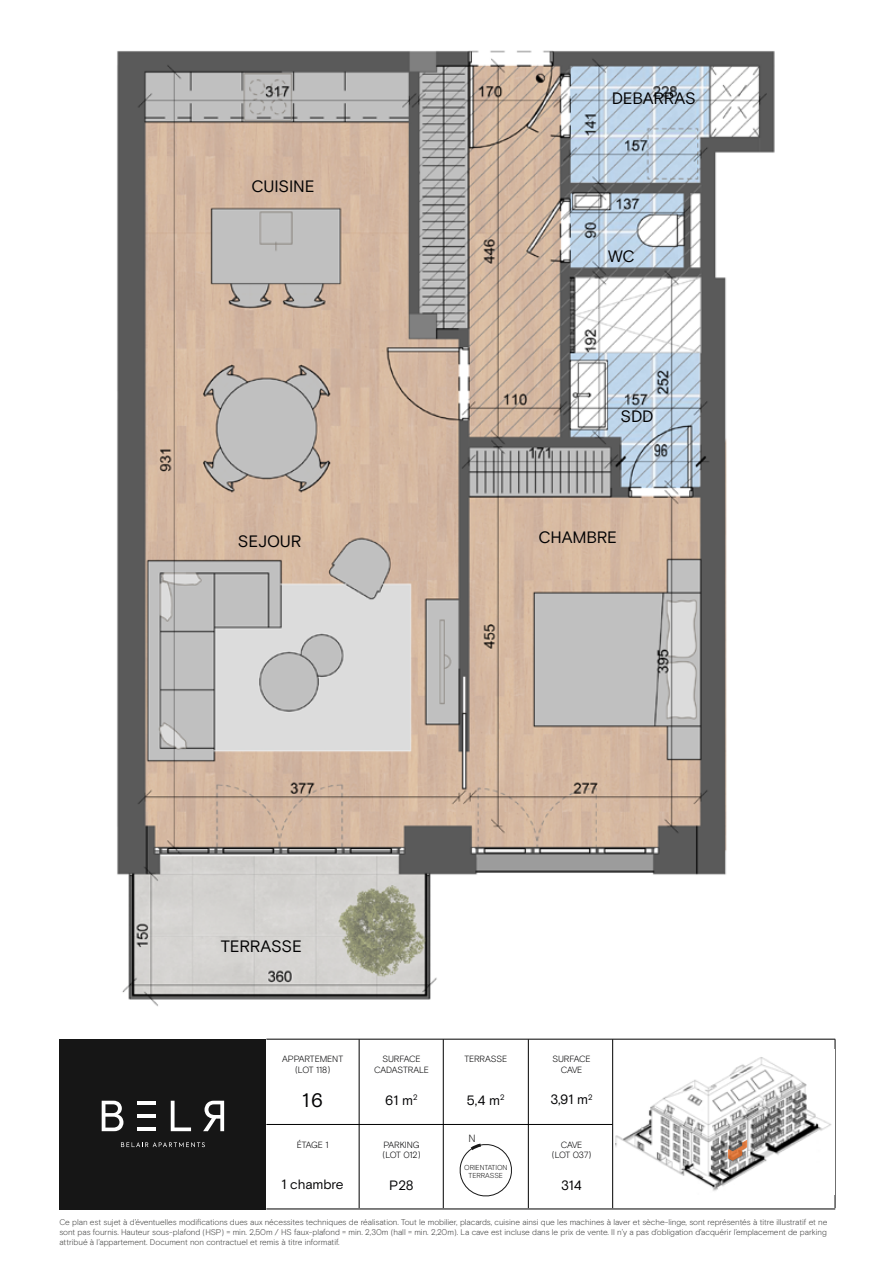
<style>
.page{position:relative;width:893px;height:1263px;background:#fff}
.page>*{position:absolute;margin:0;border:0;box-sizing:border-box;transform-origin:0 0}
.t1{font:19.5px "Basis Grotesque Pro";color:#020203}
.t2{font:16.5px "Basis Grotesque Pro";letter-spacing:-.01em;color:#020203}
.t3{font:13.5px "Basis Grotesque Pro";letter-spacing:-.01em;color:#020203}
.t4{font:300 10.5px "Basis Grotesque Pro";color:#151515}
.t5{font:300 9px/10.8px "Basis Grotesque Pro";letter-spacing:-.015em;color:#020203;text-align:center}
.t6{font:300 9px/10.8px "Basis Grotesque Pro";letter-spacing:-.045em;color:#020203;text-align:center}
.t7{font:300 8.25px/9.8px "Basis Grotesque Pro";letter-spacing:-.005em;color:#474746;text-align:justify}
.t8{font:300 7.2px/8.7px "Basis Grotesque Pro";letter-spacing:-.015em;color:#151515;text-align:center}
</style>
<div class="page">
<hr style="left:266px;top:1039px;width:569px;height:1px;background:#000">
<div style="left:59px;top:1039px;width:207px;height:170px;background:#161616"></div>
<svg style="left:121px;top:1142px;width:84px;height:5px"></svg>
<svg style="left:102px;top:1101px;width:21px;height:30px"></svg>
<svg style="left:171px;top:1101px;width:20px;height:30px"></svg>
<svg style="left:203px;top:1101px;width:21px;height:30px"></svg>
<hr style="left:138px;top:1101px;width:18px;height:3px;background:#fff">
<hr style="left:138px;top:1114px;width:18px;height:3px;background:#fff">
<hr style="left:138px;top:1127px;width:18px;height:4px;background:#fff">
<hr style="left:266px;top:1124px;width:346px;height:1px;background:#000">
<hr style="left:266px;top:1209px;width:569px;height:1px;background:#000">
<hr style="left:359px;top:1039px;width:1px;height:169px;background:#000">
<hr style="left:443px;top:1039px;width:1px;height:169px;background:#000">
<hr style="left:612px;top:1039px;width:1px;height:169px;background:#000">
<hr style="left:835px;top:1039px;width:1px;height:169px;background:#000">
<hr style="left:528px;top:1039px;width:1px;height:169px;background:#000">
<svg style="left:459px;top:1143px;width:53px;height:54px"></svg>
<img style="left:615px;top:1057px;width:217px;height:134px">
<img style="left:117px;top:50px;width:658px;height:957px">
<svg style="left:728px;top:1140px;width:19px;height:21px"></svg>
<h2 class="t2" style="left:251px;top:177px;width:65px">CUISINE</h2>
<h2 class="t2" style="left:238px;top:531px;width:65px">SEJOUR</h2>
<h2 class="t2" style="left:612px;top:88px;width:86px">DEBARRAS</h2>
<h2 class="t2" style="left:608px;top:247px;width:28px">WC</h2>
<h2 class="t2" style="left:621px;top:407px;width:35px">SDD</h2>
<h2 class="t2" style="left:539px;top:528px;width:80px">CHAMBRE</h2>
<h2 class="t2" style="left:221px;top:936px;width:83px">TERRASSE</h2>
<p class="t5" style="left:282px;top:1053px;width:62px">APPARTEMENT (LOT 118)</p>
<p class="t5" style="left:374px;top:1053px;width:56px">SURFACE<br>CADASTRALE</p>
<p class="t5" style="left:464px;top:1053px;width:44px">TERRASSE</p>
<p class="t5" style="left:552px;top:1053px;width:40px">SURFACE<br>CAVE</p>
<h1 class="t1" style="left:302px;top:1088px;width:22px">16</h1>
<h3 class="t3" style="left:385px;top:1092px;width:34px">61 m<sup>2</sup></h3>
<p class="t5" style="left:382px;top:1139px;width:40px;text-align:left">PARKING (LOT 012)</p>
<h3 class="t3" style="left:389px;top:1177px;width:26px">P28</h3>
<p class="t5" style="left:297px;top:1139px;width:33px">ÉTAGE 1</p>
<h3 class="t3" style="left:282px;top:1176px;width:64px">1 chambre</h3>
<h3 class="t3" style="left:467px;top:1092px;width:39px">5,4 m<sup>2</sup></h3>
<p class="t4" style="left:468px;top:1132px;width:9px">N</p>
<p class="t8" style="left:464px;top:1163px;width:45px">ORIENTATION<br>TERRASSE</p>
<h3 class="t3" style="left:550px;top:1091px;width:44px">3,91 m<sup>2</sup></h3>
<p class="t6" style="left:552px;top:1139px;width:41px">CAVE (LOT 037)</p>
<h3 class="t3" style="left:561px;top:1177px;width:22px">314</h3>
<p class="t7" style="left:59px;top:1217px;width:770px">Ce plan est sujet à d’éventuelles modifications dues aux nécessites techniques de réalisation. Tout le mobilier, placards, cuisine ainsi que les machines à laver et sèche-linge, sont représentés à titre illustratif et ne sont pas fournis. Hauteur sous-plafond (HSP) = min. 2,50m / HS faux-plafond = min. 2,30m (hall = min. 2,20m). La cave est incluse dans le prix de vente. Il n’y a pas d’obligation d’acquérir l’emplacement de parking attribué à l’appartement. Document non contractuel et remis à titre informatif.</p>
</div>
